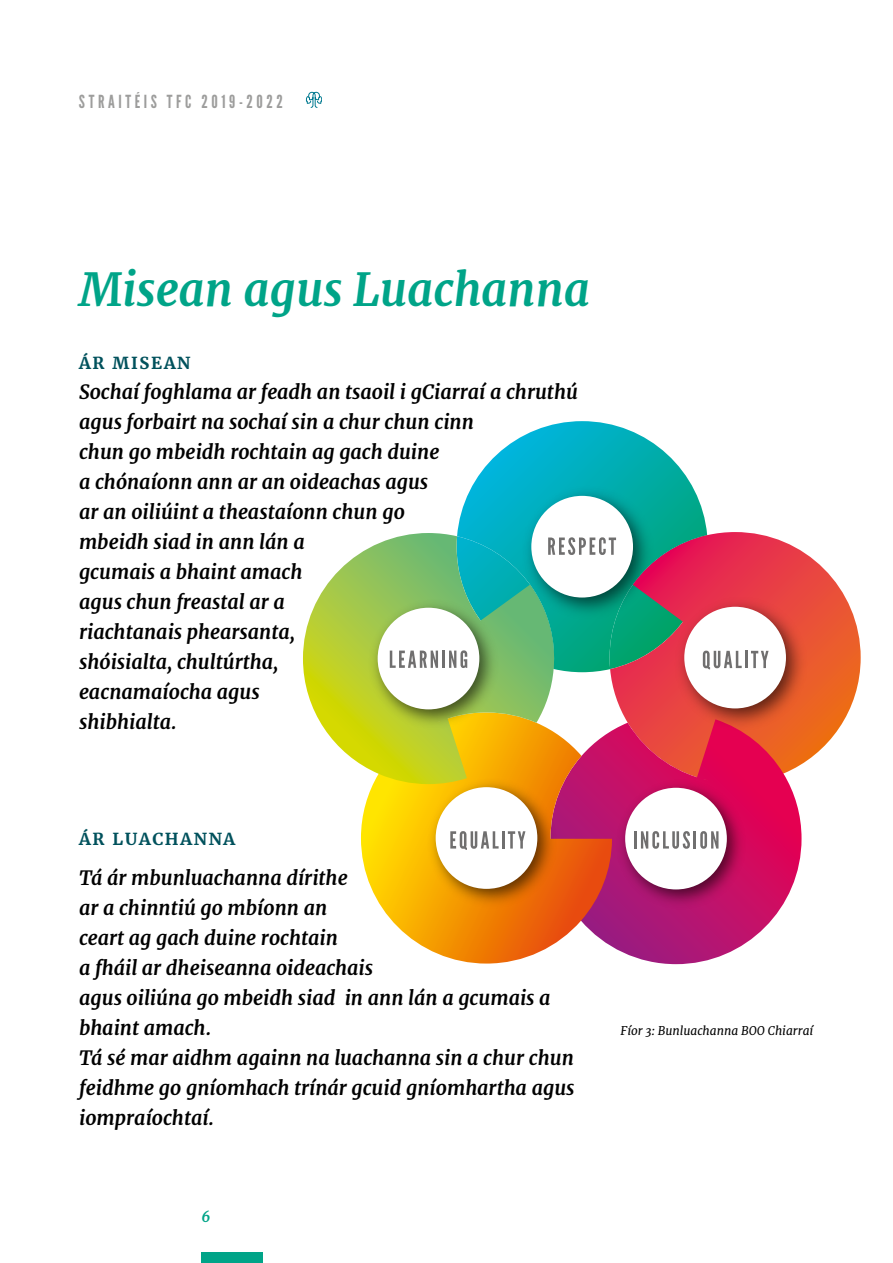
<style>
.page{position:relative;width:893px;height:1263px;background:#fff}
.page>*{position:absolute;margin:0;border:0;box-sizing:border-box;transform-origin:0 0}
.t1{font:italic 700 45px "Merriweather";color:#00a488}
.t2{font:italic 700 19.5px/30px "Merriweather";color:#000}
.t3{font:18px "League Gothic";letter-spacing:.2em;color:#9d9d9c}
.t4{font:700 16.5px "Merriweather";letter-spacing:.1em;color:#00515c}
.t5{font:italic 700 15px "Merriweather";color:#00a488}
.t6{font:italic 12px "Merriweather";color:#000}
</style>
<div class="page">
<div style="left:201px;top:1252px;width:62px;height:11px;background:#00a488"></div>
<svg style="left:306px;top:92px;width:16px;height:16px"></svg>
<svg style="left:457px;top:421px;width:250px;height:251px"></svg>
<img style="left:516px;top:481px;width:144px;height:52px">
<div style="left:531px;top:496px;width:102px;height:101px;background:#fff;border-radius:50%"></div>
<svg style="left:610px;top:532px;width:251px;height:233px"></svg>
<svg style="left:612px;top:719px;width:189px;height:245px"></svg>
<img style="left:669px;top:591px;width:144px;height:144px">
<div style="left:684px;top:607px;width:102px;height:101px;background:#fff;border-radius:50%"></div>
<img style="left:612px;top:774px;width:139px;height:139px">
<div style="left:625px;top:788px;width:102px;height:101px;background:#fff;border-radius:50%"></div>
<svg style="left:361px;top:712px;width:251px;height:251px"></svg>
<img style="left:422px;top:774px;width:139px;height:139px">
<div style="left:436px;top:787px;width:101px;height:102px;background:#fff;border-radius:50%"></div>
<svg style="left:303px;top:533px;width:251px;height:251px"></svg>
<img style="left:364px;top:594px;width:139px;height:139px">
<div style="left:378px;top:608px;width:101px;height:101px;background:#fff;border-radius:50%"></div>
<hr style="left:745px;top:651px;width:3px;height:17px;background:#706f6f">
<svg style="left:751px;top:651px;width:18px;height:17px"></svg>
<svg style="left:450px;top:831px;width:75px;height:19px"></svg>
<hr style="left:634px;top:831px;width:3px;height:17px;background:#706f6f">
<svg style="left:641px;top:831px;width:77px;height:18px"></svg>
<svg style="left:390px;top:650px;width:48px;height:18px"></svg>
<hr style="left:442px;top:650px;width:3px;height:18px;background:#706f6f">
<svg style="left:449px;top:535px;width:293px;height:134px"></svg>
<p class="t3" style="left:79px;top:91px;width:206px">STRAITÉIS TFC 2019-2022</p>
<h1 class="t1" style="left:79px;top:262px;width:512px">Misean agus Luachanna</h1>
<p class="t4" style="left:79px;top:352px;width:113px">ÁR MISEAN</p>
<p class="t2" style="left:79px;top:377px;width:500px">Sochaí foghlama ar feadh an tsaoil i gCiarraí a chruthú agus forbairt na sochaí sin a chur chun cinn<br>chun go mbeidh rochtain ag gach duine<br>a chónaíonn ann ar an oideachas agus<br>ar an oiliúint a theastaíonn chun go<br>mbeidh siad in ann lán a<br>gcumais a bhaint amach<br>agus chun freastal ar a<br>riachtanais phearsanta,<br>shóisialta, chultúrtha,<br>eacnamaíocha agus<br>shibhialta.</p>
<p class="t4" style="left:79px;top:828px;width:158px">ÁR LUACHANNA</p>
<p class="t2" style="left:79px;top:863px;width:497px">Tá ár mbunluachanna dírithe<br>ar a chinntiú go mbíonn an<br>ceart ag gach duine rochtain<br>a fháil ar dheiseanna oideachais<br>agus oiliúna go mbeidh siad in ann lán a gcumais a bhaint amach.<br>Tá sé mar aidhm againn na luachanna sin a chur chun feidhme go gníomhach trínár gcuid gníomhartha agus iompraíochtaí.</p>
<p class="t5" style="left:201px;top:1208px;width:10px">6</p>
<p class="t6" style="left:620px;top:1023px;width:194px">Fíor 3: Bunluachanna BOO Chiarraí</p>
</div>
